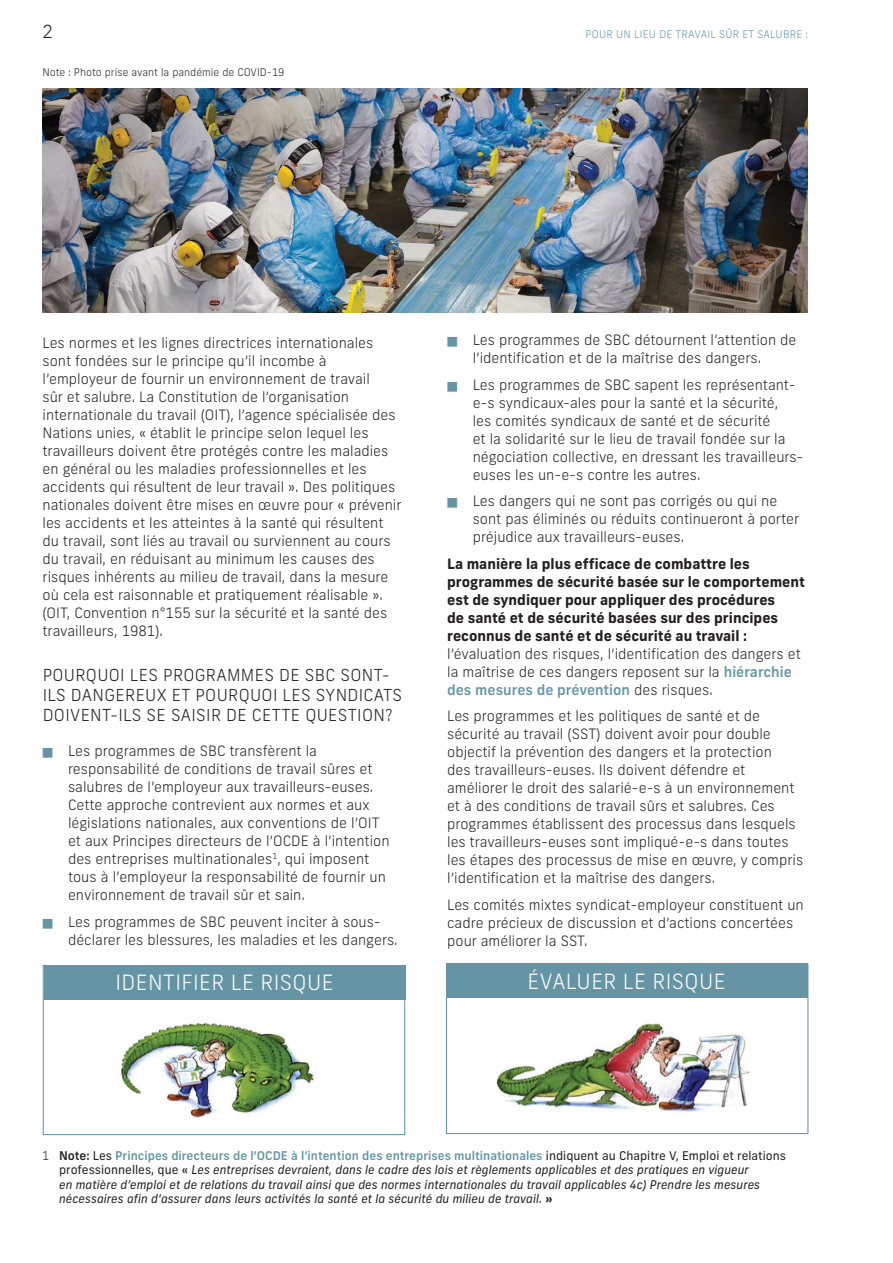
<style>
.page{position:relative;width:893px;height:1263px;background:#fff}
.page>*{position:absolute;margin:0;border:0;box-sizing:border-box;transform-origin:0 0}
.t1{font:300 21px "Frank New";letter-spacing:.02em;color:#fff}
.t2{font:300 18px "Frank New";color:#231f20}
.t3{font:300 16.5px/19.8px "Frank New";letter-spacing:.02em;color:#231f20}
.t4{font:300 14.25px/18px "Frank New";color:#231f20}
.t5{font:700 14.25px/18px "Frank New";color:#231f20}
.t6{font:italic 12px/14.4px "Frank New";color:#231f20}
.t7{font:300 10.5px "Frank New";color:#231f20}
.t8{font:300 10.5px "Frank New";letter-spacing:.02em;color:#6595a4}
.s1{color:#6595a4}
.s2{font-weight:500;color:#6595a4}
.s3{font-weight:300;font-style:normal}
.s4{font-weight:500;font-style:normal}
.s5{font-style:normal}
.s6{font-weight:500;font-style:normal;color:#6595a4}
</style>
<div class="page">
<div style="left:43px;top:965px;width:362px;height:170px;border:1px solid #6595a4"></div>
<div style="left:446px;top:963px;width:362px;height:171px;border:1px solid #6595a4"></div>
<div style="left:44px;top:965px;width:361px;height:34px;background:#6595a4"></div>
<div style="left:446px;top:963px;width:361px;height:34px;background:#6595a4"></div>
<img style="left:121px;top:1023px;width:193px;height:95px">
<img style="left:496px;top:1023px;width:254px;height:89px">
<img style="left:43px;top:88px;width:765px;height:224px">
<p class="t2" style="left:43px;top:20px;width:12px">2</p>
<p class="t8" style="left:586px;top:28px;width:224px">POUR UN LIEU DE TRAVAIL SÛR ET SALUBRE :</p>
<p class="t7" style="left:43px;top:65px;width:243px">Note : Photo prise avant la pandémie de COVID-19</p>
<p class="t4" style="left:43px;top:334px;width:361px">Les normes et les lignes directrices internationales sont fondées sur le principe qu’il incombe à l’employeur de fournir un environnement de travail<br>sûr et salubre. La Constitution de l’organisation internationale du travail (OIT), l’agence spécialisée des Nations unies, « établit le principe selon lequel les travailleurs doivent être protégés contre les maladies en général ou les maladies professionnelles et les accidents qui résultent de leur travail ». Des politiques nationales doivent être mises en œuvre pour « prévenir les accidents et les atteintes à la santé qui résultent du travail, sont liés au travail ou surviennent au cours du travail, en réduisant au minimum les causes des risques inhérents au milieu de travail, dans la mesure où cela est raisonnable et pratiquement réalisable ». (OIT, Convention n°155 sur la sécurité et la santé des travailleurs, 1981).</p>
<p class="t3" style="left:43px;top:665px;width:361px">POURQUOI LES PROGRAMMES DE SBC SONT-<br>ILS DANGEREUX ET POURQUOI LES SYNDICATS<br>DOIVENT-ILS SE SAISIR DE CETTE QUESTION?</p>
<p class="t4" style="left:68px;top:742px;width:323px;text-indent:-26px"><span class="s1">■</span> Les programmes de SBC transfèrent la responsabilité de conditions de travail sûres et salubres de l’employeur aux travailleurs-euses.<br>Cette approche contrevient aux normes et aux législations nationales, aux conventions de l’OIT et aux Principes directeurs de l’OCDE à l’intention des entreprises multinationales<sup>1</sup>, qui imposent tous à l’employeur la responsabilité de fournir un environnement de travail sûr et sain.</p>
<p class="t4" style="left:68px;top:912px;width:331px;text-indent:-26px"><span class="s1">■</span> Les programmes de SBC peuvent inciter à sous&shy;déclarer les blessures, les maladies et les dangers.</p>
<p class="t4" style="left:473px;top:331px;width:325px;text-indent:-26px"><span class="s1">■</span> Les programmes de SBC détournent l’attention de l’identification et de la maîtrise des dangers.</p>
<p class="t4" style="left:473px;top:375px;width:332px;text-indent:-26px"><span class="s1">■</span> Les programmes de SBC sapent les représentant&shy;e-s syndicaux-ales pour la santé et la sécurité,<br>les comités syndicaux de santé et de sécurité<br>et la solidarité sur le lieu de travail fondée sur la négociation collective, en dressant les travailleurs&shy;euses les un-e-s contre les autres.</p>
<p class="t4" style="left:473px;top:492px;width:328px;text-indent:-26px"><span class="s1">■</span> Les dangers qui ne sont pas corrigés ou qui ne sont pas éliminés ou réduits continueront à porter préjudice aux travailleurs-euses.</p>
<p class="t5" style="left:447px;top:554px;width:359px">La manière la plus efficace de combattre les programmes de sécurité basée sur le comportement est de syndiquer pour appliquer des procédures<br>de santé et de sécurité basées sur des principes reconnus de santé et de sécurité au travail :</p>
<p class="t4" style="left:447px;top:644px;width:355px">l’évaluation des risques, l’identification des dangers et la maîtrise de ces dangers reposent sur la <span class="s2">hiérarchie des mesures de prévention</span> des risques.</p>
<p class="t4" style="left:447px;top:707px;width:358px">Les programmes et les politiques de santé et de sécurité au travail (SST) doivent avoir pour double objectif la prévention des dangers et la protection<br>des travailleurs-euses. Ils doivent défendre et améliorer le droit des salarié-e-s à un environnement et à des conditions de travail sûrs et salubres. Ces programmes établissent des processus dans lesquels les travailleurs-euses sont impliqué-e-s dans toutes les étapes des processus de mise en œuvre, y compris l’identification et la maîtrise des dangers.</p>
<p class="t4" style="left:447px;top:895px;width:358px">Les comités mixtes syndicat-employeur constituent un cadre précieux de discussion et d’actions concertées pour améliorer la SST.</p>
<h1 class="t1" style="left:115px;top:970px;width:220px">IDENTIFIER LE RISQUE</h1>
<h1 class="t1" style="left:528px;top:968px;width:200px">ÉVALUER LE RISQUE</h1>
<p class="t6" style="left:59px;top:1148px;width:728px;text-indent:-17px"><span class="s3">1</span> <span class="s4">Note:</span> <span class="s5">Les</span> <span class="s6">Principes directeurs de l’OCDE à l’intention des entreprises multinationales</span> <span class="s5">indiquent au Chapitre V, Emploi et relations professionnelles, que «</span> Les entreprises devraient, dans le cadre des lois et règlements applicables et des pratiques en vigueur<br>en matière d’emploi et de relations du travail ainsi que des normes internationales du travail applicables 4c) Prendre les mesures nécessaires afin d’assurer dans leurs activités la santé et la sécurité du milieu de travail. <span class="s4">»</span></p>
</div>
